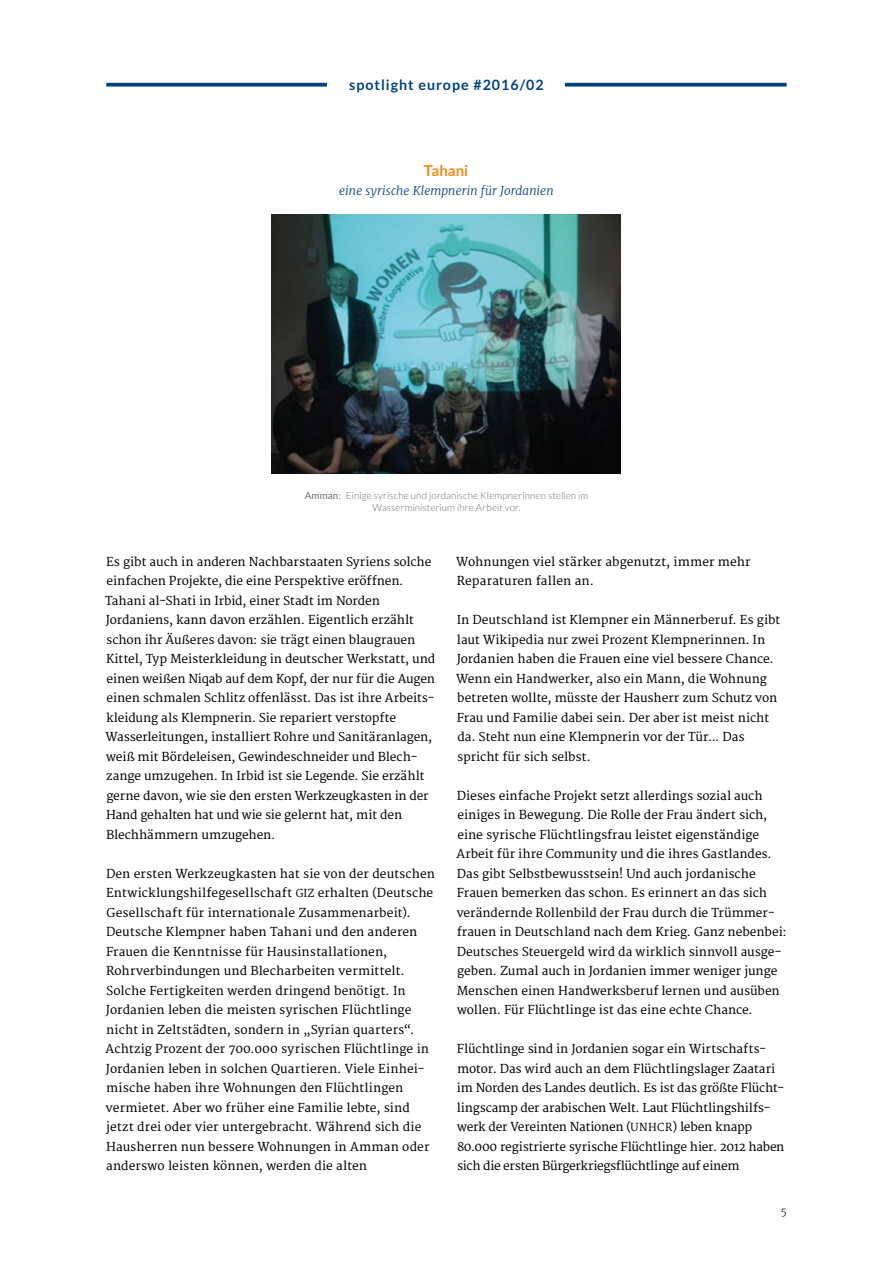
<style>
.page{position:relative;width:893px;height:1263px;background:#fff}
.page>*{position:absolute;margin:0;border:0;box-sizing:border-box;transform-origin:0 0}
.t1{font:700 15px "Lato";letter-spacing:-.005em;color:#f18a17}
.t2{font:700 14.25px "Lato";letter-spacing:.07em;color:#004280}
.t3{font:12px/19.5px "Merriweather";color:#000}
.t4{font:italic 300 12px "Merriweather";letter-spacing:.005em;color:#004280}
.t5{font:300 10.5px "Merriweather";color:#000}
.t6{font:300 9.75px/12px "Lato";letter-spacing:.01em;color:#6f6f6e;text-align:center}
.s1{font-weight:400}
.s2{font-size:10.8px}
</style>
<div class="page">
<svg style="left:106px;top:83px;width:681px;height:4px;background:#1c568d"></svg>
<div style="left:328px;top:72px;width:237px;height:25px;background:#fff"></div>
<img style="left:272px;top:214px;width:349px;height:259px">
<p class="t2" style="left:349px;top:77px;width:196px">spotlight europe #2016/02</p>
<p class="t1" style="left:424px;top:161px;width:46px">Tahani</p>
<p class="t4" style="left:339px;top:183px;width:216px">eine syrische Klempnerin für Jordanien</p>
<p class="t6" style="left:305px;top:489px;width:285px"><span class="s1">Amman:</span> Einige syrische und jordanische Klempnerinnen stellen im<br>Wasserministerium ihre Arbeit vor.</p>
<p class="t3" style="left:105px;top:552px;width:332px">Es gibt auch in anderen Nachbarstaaten Syriens solche einfachen Projekte, die eine Perspektive eröffnen.<br>Tahani al-Shati in Irbid, einer Stadt im Norden Jordaniens, kann davon erzählen. Eigentlich erzählt schon ihr Äußeres davon: sie trägt einen blaugrauen Kittel, Typ Meisterkleidung in deutscher Werkstatt, und einen weißen Niqab auf dem Kopf, der nur für die Augen einen schmalen Schlitz offenlässt. Das ist ihre Arbeits&shy;kleidung als Klempnerin. Sie repariert verstopfte Wasserleitungen, installiert Rohre und Sanitäranlagen, weiß mit Bördeleisen, Gewindeschneider und Blech&shy;zange umzugehen. In Irbid ist sie Legende. Sie erzählt gerne davon, wie sie den ersten Werkzeugkasten in der Hand gehalten hat und wie sie gelernt hat, mit den Blechhämmern umzugehen.</p>
<p class="t3" style="left:106px;top:864px;width:331px">Den ersten Werkzeugkasten hat sie von der deutschen Entwicklungshilfegesellschaft <span class="s2">GIZ</span> erhalten (Deutsche Gesellschaft für internationale Zusammenarbeit).<br>Deutsche Klempner haben Tahani und den anderen Frauen die Kenntnisse für Hausinstallationen, Rohrverbindungen und Blecharbeiten vermittelt.<br>Solche Fertigkeiten werden dringend benötigt. In Jordanien leben die meisten syrischen Flüchtlinge nicht in Zeltstädten, sondern in „Syrian quarters“.<br>Achtzig Prozent der 700.000 syrischen Flüchtlinge in Jordanien leben in solchen Quartieren. Viele Einhei&shy;mische haben ihre Wohnungen den Flüchtlingen vermietet. Aber wo früher eine Familie lebte, sind jetzt drei oder vier untergebracht. Während sich die Hausherren nun bessere Wohnungen in Amman oder anderswo leisten können, werden die alten</p>
<p class="t3" style="left:456px;top:552px;width:296px">Wohnungen viel stärker abgenutzt, immer mehr<br>Reparaturen fallen an.</p>
<p class="t3" style="left:456px;top:610px;width:326px">In Deutschland ist Klempner ein Männerberuf. Es gibt laut Wikipedia nur zwei Prozent Klempnerinnen. In Jordanien haben die Frauen eine viel bessere Chance.<br>Wenn ein Handwerker, also ein Mann, die Wohnung betreten wollte, müsste der Hausherr zum Schutz von Frau und Familie dabei sein. Der aber ist meist nicht da. Steht nun eine Klempnerin vor der Tür... Das spricht für sich selbst.</p>
<p class="t3" style="left:456px;top:786px;width:332px">Dieses einfache Projekt setzt allerdings sozial auch einiges in Bewegung. Die Rolle der Frau ändert sich, eine syrische Flüchtlingsfrau leistet eigenständige Arbeit für ihre Community und die ihres Gastlandes.<br>Das gibt Selbstbewusstsein! Und auch jordanische Frauen bemerken das schon. Es erinnert an das sich verändernde Rollenbild der Frau durch die Trümmer&shy;frauen in Deutschland nach dem Krieg. Ganz nebenbei:<br>Deutsches Steuergeld wird da wirklich sinnvoll ausge&shy;geben. Zumal auch in Jordanien immer weniger junge Menschen einen Handwerksberuf lernen und ausüben wollen. Für Flüchtlinge ist das eine echte Chance.</p>
<p class="t3" style="left:457px;top:1039px;width:329px">Flüchtlinge sind in Jordanien sogar ein Wirtschafts&shy;motor. Das wird auch an dem Flüchtlingslager Zaatari im Norden des Landes deutlich. Es ist das größte Flücht&shy;lingscamp der arabischen Welt. Laut Flüchtlingshilfs&shy;werk der Vereinten Nationen (<span class="s2">UNHCR</span>) leben knapp 80.000 registrierte syrische Flüchtlinge hier. 2012 haben sich die ersten Bürgerkriegsflüchtlinge auf einem</p>
<p class="t5" style="left:781px;top:1205px;width:7px">5</p>
</div>
